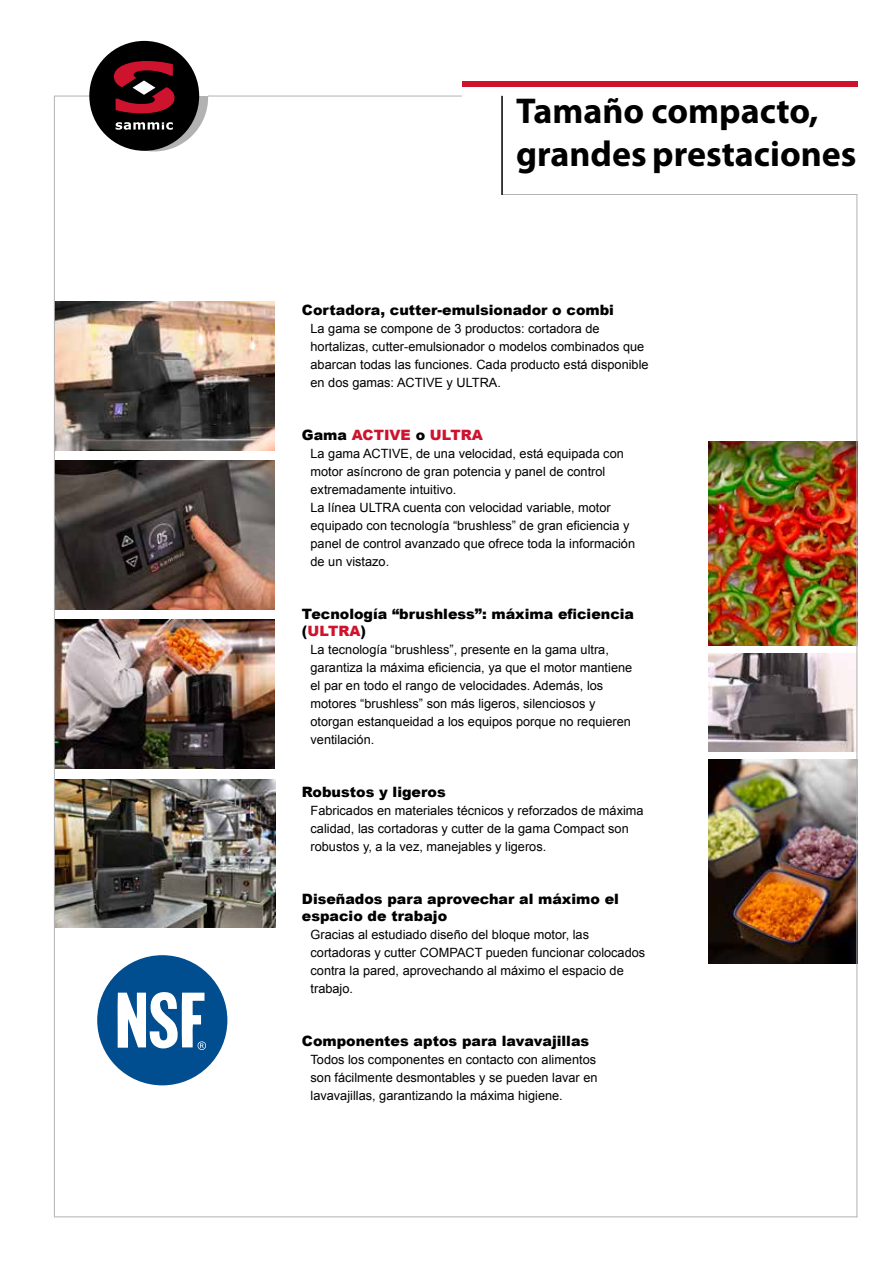
<style>
.page{position:relative;width:893px;height:1263px;background:#fff}
.page>*{position:absolute;margin:0;border:0;box-sizing:border-box;transform-origin:0 0}
.t1{font:700 36px/43.2px "Myriad Pro";color:#000}
.t2{font:900 14.25px/17.1px "Arial";color:#000}
.t3{font:900 14.25px "Arial";color:#ce132e}
.t4{font:12.75px/18px "Arial";color:#000}
.s1{color:#000}
.s2{color:#ce132e}
</style>
<div class="page">
<img style="left:55px;top:301px;width:219px;height:149px">
<img style="left:55px;top:460px;width:219px;height:149px">
<img style="left:55px;top:620px;width:219px;height:149px">
<img style="left:55px;top:779px;width:220px;height:149px">
<hr style="left:502px;top:194px;width:355px;height:1px;background:#b3b2b2">
<hr style="left:54px;top:1216px;width:803px;height:1px;background:#b3b2b2">
<div style="left:462px;top:81px;width:395px;height:5px;background:#ce132e"></div>
<hr style="left:501px;top:96px;width:2px;height:99px;background:#000">
<hr style="left:54px;top:96px;width:408px;height:1px;background:#b3b2b2">
<div style="left:97px;top:955px;width:130px;height:130px;background:#004d8f;border-radius:50%"></div>
<svg style="left:117px;top:992px;width:89px;height:58px"></svg>
<div style="left:100px;top:43px;width:108px;height:108px;background:#b3b2b2;border-radius:50%"></div>
<div style="left:96px;top:41px;width:112px;height:55px;background:#fff"></div>
<div style="left:89px;top:41px;width:110px;height:110px;background:#000;border-radius:50%"></div>
<svg style="left:114px;top:61px;width:61px;height:52px"></svg>
<svg style="left:116px;top:122px;width:57px;height:8px"></svg>
<img style="left:708px;top:442px;width:148px;height:203px">
<img style="left:708px;top:653px;width:148px;height:98px">
<img style="left:708px;top:759px;width:148px;height:204px">
<hr style="left:54px;top:96px;width:1px;height:1121px;background:#b3b2b2">
<hr style="left:856px;top:194px;width:1px;height:1023px;background:#b3b2b2">
<h1 class="t1" style="left:516px;top:88px;width:342px">Tamaño compacto, grandes prestaciones</h1>
<p class="t2" style="left:302px;top:300px;width:314px">Cortadora, cutter-emulsionador o combi</p>
<p class="t4" style="left:311px;top:319px;width:340px">La gama se compone de 3 productos: cortadora de hortalizas, cutter-emulsionador o modelos combinados que abarcan todas las funciones. Cada producto está disponible en dos gamas: ACTIVE y ULTRA.</p>
<p class="t3" style="left:302px;top:424px;width:183px"><span class="s1">Gama</span> ACTIVE <span class="s1">o</span> ULTRA</p>
<p class="t4" style="left:311px;top:444px;width:326px">La gama ACTIVE, de una velocidad, está equipada con motor asíncrono de gran potencia y panel de control extremadamente intuitivo.<br>La línea ULTRA cuenta con velocidad variable, motor equipado con tecnología “brushless” de gran eficiencia y panel de control avanzado que ofrece toda la información de un vistazo.</p>
<p class="t2" style="left:302px;top:605px;width:334px">Tecnología “brushless”: máxima eficiencia (<span class="s2">ULTRA</span>)</p>
<p class="t4" style="left:311px;top:641px;width:323px">La tecnología “brushless”, presente en la gama ultra, garantiza la máxima eficiencia, ya que el motor mantiene el par en todo el rango de velocidades. Además, los motores “brushless” son más ligeros, silenciosos y otorgan estanqueidad a los equipos porque no requieren ventilación.</p>
<p class="t2" style="left:302px;top:783px;width:145px">Robustos y ligeros</p>
<p class="t4" style="left:311px;top:802px;width:335px">Fabricados en materiales técnicos y reforzados de máxima calidad, las cortadoras y cutter de la gama Compact son robustos y, a la vez, manejables y ligeros.</p>
<p class="t2" style="left:302px;top:890px;width:319px">Diseñados para aprovechar al máximo el espacio de trabajo</p>
<p class="t4" style="left:311px;top:926px;width:336px">Gracias al estudiado diseño del bloque motor, las cortadoras y cutter COMPACT pueden funcionar colocados contra la pared, aprovechando al máximo el espacio de trabajo.</p>
<p class="t2" style="left:302px;top:1032px;width:289px">Componentes aptos para lavavajillas</p>
<p class="t4" style="left:311px;top:1051px;width:289px;text-align:justify">Todos los componentes en contacto con alimentos son fácilmente desmontables y se pueden lavar en lavavajillas, garantizando la máxima higiene.</p>
</div>
